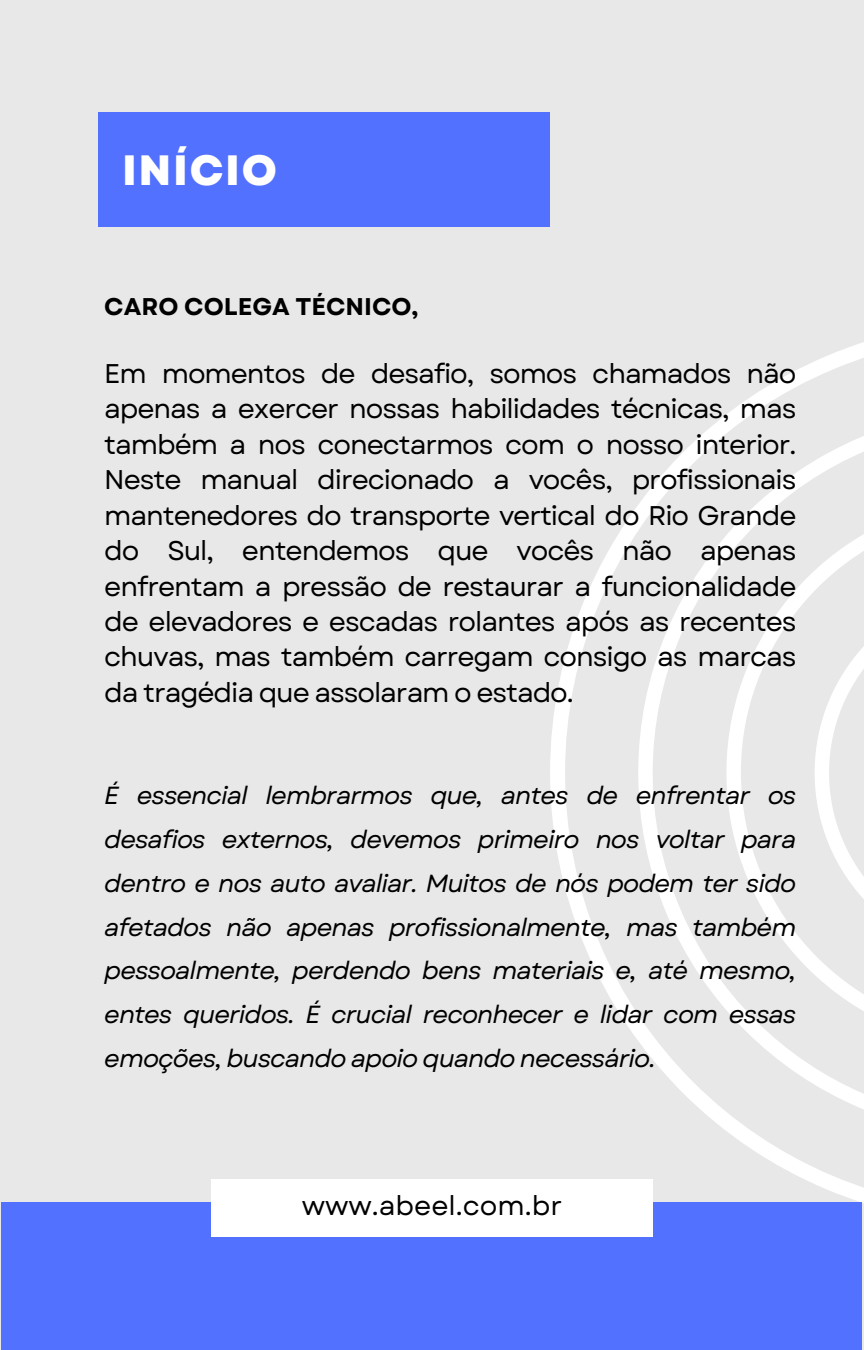
<style>
.page{position:relative;width:864px;height:1350px;background:#e9e8e9}
.page>*{position:absolute;margin:0;border:0;box-sizing:border-box;transform-origin:0 0}
.t1{font:800 42.3px "Garet";letter-spacing:.04em;color:#fff}
.t2{font:27px/35.6px "Garet";letter-spacing:-.04em;color:#000;text-align:justify}
.t3{font:27px "Garet";color:#000}
.t4{font:italic 24.75px/43.9px "Garet";letter-spacing:-.04em;color:#000;text-align:justify}
.t5{font:700 24.07px "Garet";color:#000}
</style>
<div class="page">
<div style="left:98px;top:112px;width:452px;height:115px;background:#5271ff"></div>
<svg style="left:550px;top:342px;width:314px;height:861px"></svg>
<div style="left:2px;top:1203px;width:860px;height:147px;background:#5271ff"></div>
<div style="left:211px;top:1180px;width:442px;height:57px;background:#fff"></div>
<p class="t1" style="left:122px;top:139px;width:156px">INÍCIO</p>
<p class="t5" style="left:104px;top:289px;width:316px">CARO COLEGA TÉCNICO,</p>
<h2 class="t2" style="left:104px;top:356px;width:694px">Em momentos de desafio, somos chamados não apenas a exercer nossas habilidades técnicas, mas também a nos conectarmos com o nosso interior.<br>Neste manual direcionado a vocês, profissionais mantenedores do transporte vertical do Rio Grande do Sul, entendemos que vocês não apenas enfrentam a pressão de restaurar a funcionalidade de elevadores e escadas rolantes após as recentes chuvas, mas também carregam consigo as marcas da tragédia que assolaram o estado.</h2>
<h2 class="t4" style="left:104px;top:773px;width:694px">É essencial lembrarmos que, antes de enfrentar os desafios externos, devemos primeiro nos voltar para dentro e nos auto avaliar. Muitos de nós podem ter sido afetados não apenas profissionalmente, mas também pessoalmente, perdendo bens materiais e, até mesmo, entes queridos. É crucial reconhecer e lidar com essas emoções, buscando apoio quando necessário.</h2>
<h1 class="t3" style="left:302px;top:1186px;width:262px">www.abeel.com.br</h1>
</div>
